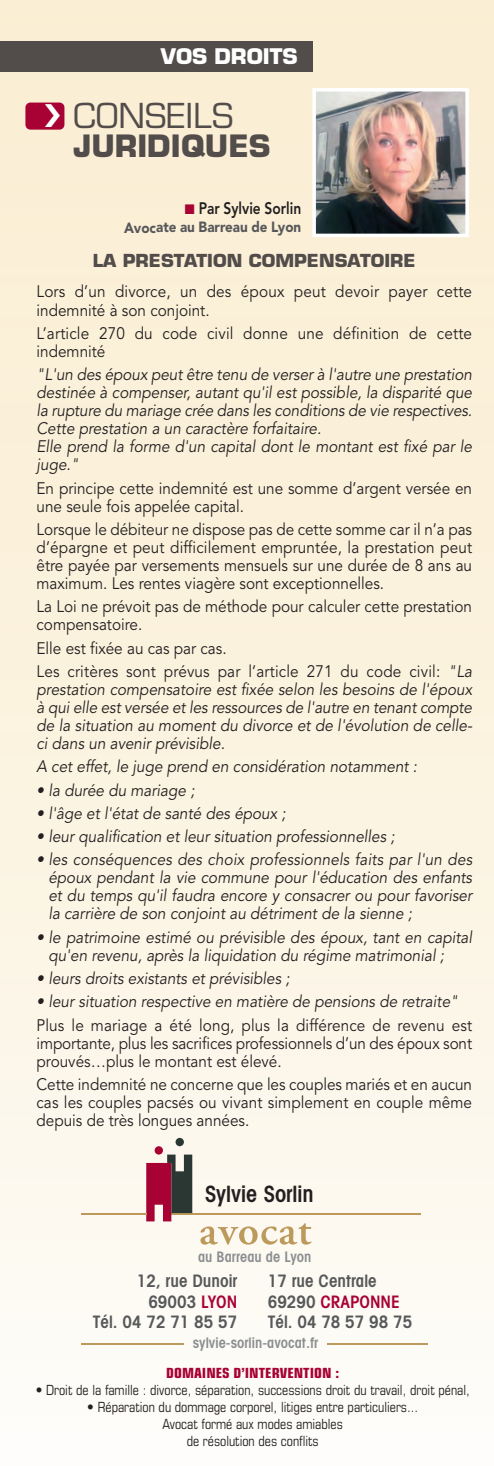
<style>
.page{position:relative;width:494px;height:1466px;background:#fff}
.page>*{position:absolute;margin:0;border:0;box-sizing:border-box;transform-origin:0 0}
.t1{font:33.43px "Eurostile";color:#524d4b}
.t2{font:700 30.1px "Eurostile";color:#524d4b}
.t3{font:600 condensed 22.4px "Avant Garde";color:#231f20}
.t4{font:700 21px "Eurostile";color:#fff}
.t5{font:700 17.5px "Eurostile";color:#524d4b}
.t6{font:600 condensed 17.15px/20.7px "Avant Garde";color:#57585a;text-align:right}
.t7{font:italic 16.62px/18px "Avenir";color:#231f20;scale:.92 1}
.t8{font:16.62px/18px "Avenir";color:#231f20;scale:.92 1}
.t9{font:800 16.62px "Avenir";color:#231f20;scale:.83 1}
.t10{font:900 14.7px "Avenir";color:#57585a;scale:.91 1}
.t11{font:600 condensed 14.53px "Avant Garde";color:#8b8e90}
.t12{font:condensed 14px/16.8px "Eurostile";color:#231f20;text-align:center;scale:.95 1}
.t13{font:700 condensed 14px "Eurostile";color:#a80235;scale:1.08 1}
.s1{color:#a80235}
.s2{font-style:italic}
</style>
<div class="page">
<div style="left:0;top:0;width:493px;height:1465px;background:linear-gradient(to bottom,#faeccf,#fdfbf6)"></div>
<svg style="left:200px;top:1222px;width:111px;height:22px"></svg>
<hr style="left:171px;top:1212px;width:249px;height:2px;background:#bc9a5c">
<svg style="left:146px;top:1137px;width:46px;height:84px"></svg>
<hr style="left:81px;top:1212px;width:65px;height:2px;background:#bc9a5c">
<hr style="left:81px;top:1343px;width:103px;height:2px;background:#bc9a5c">
<hr style="left:326px;top:1343px;width:101px;height:2px;background:#bc9a5c">
<img style="left:317px;top:93px;width:146px;height:139px">
<div style="left:312px;top:88px;width:156px;height:149px;border:4px solid #fff"></div>
<div style="left:25px;top:103px;width:39px;height:27px;background:#a80235;border-radius:5px"></div>
<div style="left:0;top:41px;width:312px;height:31px;background:#524d4b"></div>
<svg style="left:493px;top:0;width:1px;height:1318px"></svg>
<p class="t4" style="left:161px;top:48px;width:138px">VOS DROITS</p>
<h1 class="t1" style="left:73px;top:102px;width:161px">CONSEILS</h1>
<h2 class="t2" style="left:73px;top:134px;width:199px">JURIDIQUES</h2>
<p class="t9" style="left:185px;top:195px;width:142px"><span class="s1">■</span> Par Sylvie Sorlin</p>
<p class="t10" style="left:124px;top:215px;width:196px">Avocate au Barreau de Lyon</p>
<p class="t5" style="left:93px;top:254px;width:324px">LA PRESTATION COMPENSATOIRE</p>
<p class="t8" style="left:36px;top:283px;width:474px">Lors d’un divorce, un des époux peut devoir payer cette indemnité à son conjoint.</p>
<p class="t8" style="left:36px;top:324px;width:474px">L’article 270 du code civil donne une définition de cette indemnité</p>
<p class="t7" style="left:36px;top:365px;width:474px">"L'un des époux peut être tenu de verser à l'autre une prestation destinée à compenser, autant qu'il est possible, la disparité que la rupture du mariage crée dans les conditions de vie respectives.<br>Cette prestation a un caractère forfaitaire.<br>Elle prend la forme d'un capital dont le montant est fixé par le juge."</p>
<p class="t8" style="left:36px;top:479px;width:474px">En principe cette indemnité est une somme d’argent versée en une seule fois appelée capital.</p>
<p class="t8" style="left:36px;top:520px;width:474px;text-align:justify">Lorsque le débiteur ne dispose pas de cette somme car il n’a pas d’épargne et peut difficilement empruntée, la prestation peut être payée par versements mensuels sur une durée de 8 ans au maximum. Les rentes viagère sont exceptionnelles.</p>
<p class="t8" style="left:36px;top:598px;width:474px">La Loi ne prévoit pas de méthode pour calculer cette prestation compensatoire.</p>
<p class="t8" style="left:36px;top:636px;width:474px;line-height:23.3px">Elle est fixée au cas par cas.<br>Les critères sont prévus par l’article 271 du code civil: <span class="s2">"La</span></p>
<p class="t7" style="left:36px;top:680px;width:474px;text-align:justify">prestation compensatoire est fixée selon les besoins de l'époux à qui elle est versée et les ressources de l'autre en tenant compte de la situation au moment du divorce et de l'évolution de celle&shy;ci dans un avenir prévisible.</p>
<p class="t7" style="left:36px;top:757px;width:414px">A cet effet, le juge prend en considération notamment :</p>
<p class="t7" style="left:36px;top:781px;width:173px">• la durée du mariage ;</p>
<p class="t7" style="left:36px;top:804px;width:272px">• l'âge et l'état de santé des époux ;</p>
<p class="t7" style="left:36px;top:827px;width:390px">• leur qualification et leur situation professionnelles ;</p>
<p class="t7" style="left:48px;top:851px;width:461px;text-align:justify;text-indent:-12px">• les conséquences des choix professionnels faits par l'un des époux pendant la vie commune pour l'éducation des enfants et du temps qu'il faudra encore y consacrer ou pour favoriser la carrière de son conjoint au détriment de la sienne ;</p>
<p class="t7" style="left:48px;top:928px;width:461px;text-indent:-12px">• le patrimoine estimé ou prévisible des époux, tant en capital qu'en revenu, après la liquidation du régime matrimonial ;</p>
<p class="t7" style="left:36px;top:969px;width:276px">• leurs droits existants et prévisibles ;</p>
<p class="t7" style="left:36px;top:992px;width:459px">• leur situation respective en matière de pensions de retraite"</p>
<p class="t8" style="left:36px;top:1016px;width:474px;text-align:justify">Plus le mariage a été long, plus la différence de revenu est importante, plus les sacrifices professionnels d’un des époux sont prouvés…plus le montant est élevé.</p>
<p class="t8" style="left:36px;top:1075px;width:474px;text-align:justify">Cette indemnité ne concerne que les couples mariés et en aucun cas les couples pacsés ou vivant simplement en couple même depuis de très longues années.</p>
<h3 class="t3" style="left:205px;top:1185px;width:110px">Sylvie Sorlin</h3>
<p class="t11" style="left:198px;top:1251px;width:115px">au Barreau de Lyon</p>
<p class="t6" style="left:93px;top:1272px;width:146px">12, rue Dunoir<br>69003 <span class="s1">LYON<br></span>Tél. 04 72 71 85 57</p>
<p class="t6" style="left:267px;top:1272px;width:146px;text-align:left">17 rue Centrale<br>69290 <span class="s1">CRAPONNE<br></span>Tél. 04 78 57 98 75</p>
<p class="t11" style="left:192px;top:1337px;width:127px">sylvie-sorlin-avocat.fr</p>
<p class="t13" style="left:166px;top:1367px;width:161px">DOMAINES D’INTERVENTION :</p>
<p class="t12" style="left:36px;top:1382px;width:458px">• Droit de la famille : divorce, séparation, successions droit du travail, droit pénal,</p>
<p class="t12" style="left:87px;top:1399px;width:349px">• Réparation du dommage corporel, litiges entre particuliers...<br>Avocat formé aux modes amiables<br>de résolution des conflits</p>
</div>
